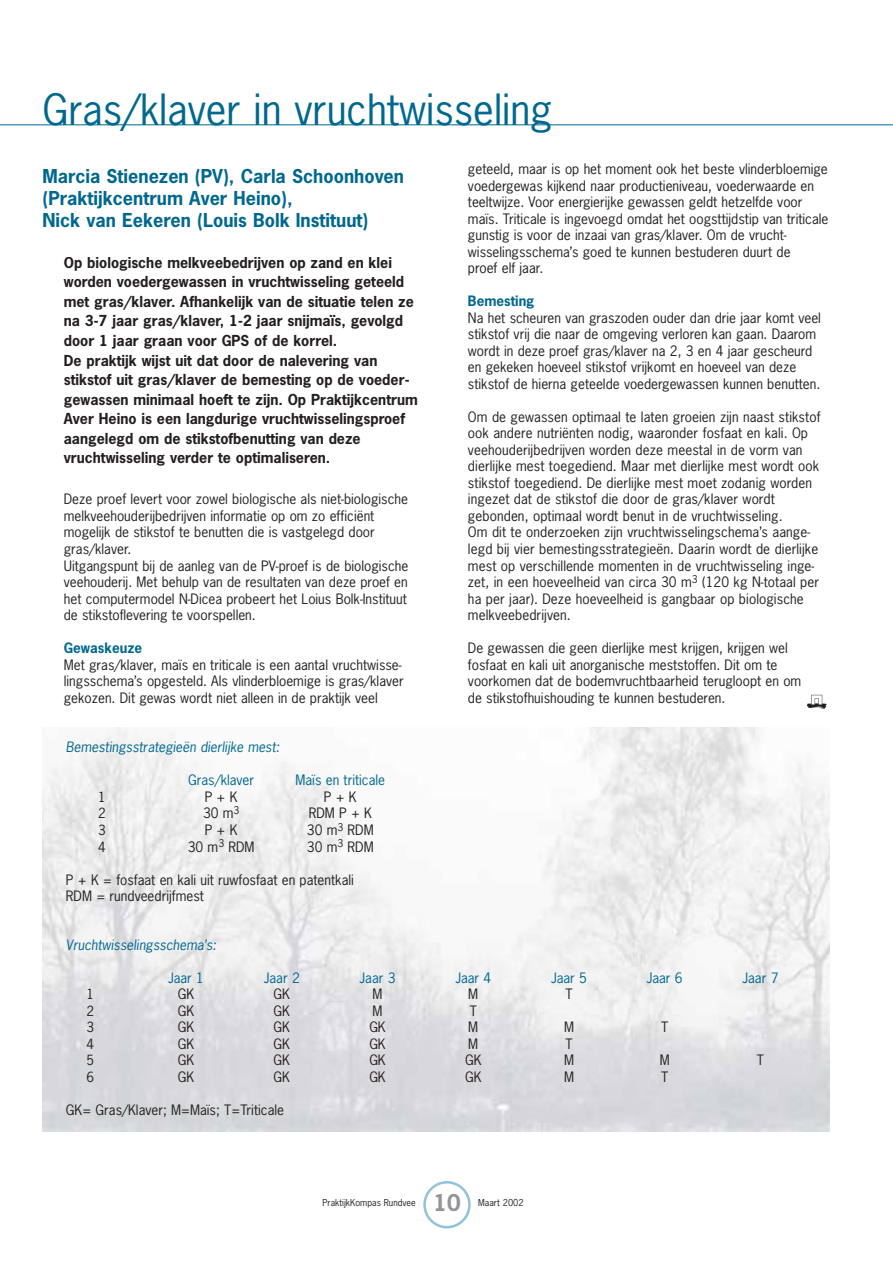
<style>
.page{position:relative;width:893px;height:1262px;background:#fff}
.page>*{position:absolute;margin:0;border:0;box-sizing:border-box;transform-origin:0 0}
.t1{font:40.5px "News Gothic";color:#00688f}
.t2{font:700 21.75px "News Gothic";color:#939598}
.t3{font:700 18px/21.6px "News Gothic";color:#00688f}
.t4{font:700 14.25px/19.5px "News Gothic";color:#231f20}
.t5{font:13.5px/16.5px "News Gothic";color:#231f20}
.t6{font:13.5px "News Gothic";color:#00688f}
.t7{font:700 13.5px "News Gothic";color:#00688f}
.t8{font:13.2px "News Gothic";color:#231f20}
.t9{font:9px "News Gothic";color:#231f20}
</style>
<div class="page">
<img style="left:43px;top:727px;width:786px;height:404px">
<svg style="left:423px;top:1181px;width:47px;height:47px"></svg>
<svg style="left:807px;top:695px;width:19px;height:13px"></svg>
<hr style="left:0;top:124px;width:892px;height:1px;background:#00688f">
<h1 class="t1" style="left:43px;top:94px;width:511px">Gras/klaver in vruchtwisseling</h1>
<h3 class="t3" style="left:43px;top:167px;width:363px">Marcia Stienezen (PV), Carla Schoonhoven (Praktijkcentrum Aver Heino),<br>Nick van Eekeren (Louis Bolk Instituut)</h3>
<p class="t4" style="left:64px;top:254px;width:355px">Op biologische melkveebedrijven op zand en klei worden voedergewassen in vruchtwisseling geteeld met gras/klaver. Afhankelijk van de situatie telen ze na 3-7 jaar gras/klaver, 1-2 jaar snijmaïs, gevolgd door 1 jaar graan voor GPS of de korrel.<br>De praktijk wijst uit dat door de nalevering van stikstof uit gras/klaver de bemesting op de voeder&shy;gewassen minimaal hoeft te zijn. Op Praktijkcentrum Aver Heino is een langdurige vruchtwisselingsproef aangelegd om de stikstofbenutting van deze vruchtwisseling verder te optimaliseren.</p>
<p class="t5" style="left:64px;top:492px;width:346px">Deze proef levert voor zowel biologische als niet-biologische melkveehouderijbedrijven informatie op om zo efficiënt mogelijk de stikstof te benutten die is vastgelegd door gras/klaver.<br>Uitgangspunt bij de aanleg van de PV-proef is de biologische veehouderij. Met behulp van de resultaten van deze proef en het computermodel N-Dicea probeert het Loius Bolk-Instituut de stikstoflevering te voorspellen.</p>
<p class="t7" style="left:64px;top:642px;width:80px">Gewaskeuze</p>
<p class="t5" style="left:64px;top:657px;width:341px">Met gras/klaver, maïs en triticale is een aantal vruchtwisse&shy;lingsschema’s opgesteld. Als vlinderbloemige is gras/klaver gekozen. Dit gewas wordt niet alleen in de praktijk veel</p>
<p class="t6" style="left:66px;top:742px;width:217px">Bemestingsstrategieën dierlijke mest:</p>
<p class="t6" style="left:188px;top:775px;width:68px">Gras/klaver</p>
<p class="t6" style="left:295px;top:775px;width:91px">Maïs en triticale</p>
<p class="t8" style="left:98px;top:791px;width:9px">1</p>
<p class="t5" style="left:205px;top:789px;width:34px">P + K</p>
<p class="t5" style="left:324px;top:789px;width:34px">P + K</p>
<p class="t8" style="left:98px;top:808px;width:9px">2</p>
<p class="t5" style="left:203px;top:806px;width:38px">30 m<sup>3</sup></p>
<p class="t5" style="left:309px;top:806px;width:65px">RDM P + K</p>
<p class="t8" style="left:98px;top:824px;width:9px">3</p>
<p class="t5" style="left:205px;top:822px;width:34px">P + K</p>
<p class="t5" style="left:307px;top:822px;width:68px">30 m<sup>3</sup> RDM</p>
<p class="t8" style="left:98px;top:841px;width:9px">4</p>
<p class="t5" style="left:188px;top:839px;width:68px">30 m<sup>3</sup> RDM</p>
<p class="t5" style="left:307px;top:839px;width:68px">30 m<sup>3</sup> RDM</p>
<p class="t5" style="left:66px;top:872px;width:289px">P + K = fosfaat en kali uit ruwfosfaat en patentkali<br>RDM = rundveedrijfmest</p>
<p class="t5" style="left:468px;top:162px;width:362px">geteeld, maar is op het moment ook het beste vlinderbloemige voedergewas kijkend naar productieniveau, voederwaarde en teeltwijze. Voor energierijke gewassen geldt hetzelfde voor maïs. Triticale is ingevoegd omdat het oogsttijdstip van triticale gunstig is voor de inzaai van gras/klaver. Om de vrucht&shy;wisselingsschema’s goed te kunnen bestuderen duurt de<br>proef elf jaar.</p>
<p class="t7" style="left:468px;top:296px;width:68px">Bemesting</p>
<p class="t5" style="left:468px;top:311px;width:354px">Na het scheuren van graszoden ouder dan drie jaar komt veel stikstof vrij die naar de omgeving verloren kan gaan. Daarom wordt in deze proef gras/klaver na 2, 3 en 4 jaar gescheurd en gekeken hoeveel stikstof vrijkomt en hoeveel van deze stikstof de hierna geteelde voedergewassen kunnen benutten.</p>
<p class="t5" style="left:468px;top:410px;width:354px">Om de gewassen optimaal te laten groeien zijn naast stikstof ook andere nutriënten nodig, waaronder fosfaat en kali. Op veehouderijbedrijven worden deze meestal in de vorm van dierlijke mest toegediend. Maar met dierlijke mest wordt ook stikstof toegediend. De dierlijke mest moet zodanig worden ingezet dat de stikstof die door de gras/klaver wordt gebonden, optimaal wordt benut in de vruchtwisseling.<br>Om dit te onderzoeken zijn vruchtwisselingschema’s aange&shy;legd bij vier bemestingsstrategieën. Daarin wordt de dierlijke mest op verschillende momenten in de vruchtwisseling inge&shy;zet, in een hoeveelheid van circa 30 m<sup>3</sup> (120 kg N-totaal per ha per jaar). Deze hoeveelheid is gangbaar op biologische melkveebedrijven.</p>
<p class="t5" style="left:468px;top:641px;width:335px">De gewassen die geen dierlijke mest krijgen, krijgen wel fosfaat en kali uit anorganische meststoffen. Dit om te voorkomen dat de bodemvruchtbaarheid terugloopt en om de stikstofhuishouding te kunnen bestuderen.</p>
<p class="t6" style="left:66px;top:939px;width:153px">Vruchtwisselingsschema’s:</p>
<p class="t6" style="left:168px;top:972px;width:37px">Jaar 1</p>
<p class="t6" style="left:264px;top:972px;width:37px">Jaar 2</p>
<p class="t6" style="left:359px;top:972px;width:37px">Jaar 3</p>
<p class="t6" style="left:455px;top:972px;width:37px">Jaar 4</p>
<p class="t6" style="left:551px;top:972px;width:37px">Jaar 5</p>
<p class="t6" style="left:646px;top:972px;width:37px">Jaar 6</p>
<p class="t6" style="left:742px;top:972px;width:37px">Jaar 7</p>
<p class="t8" style="left:87px;top:989px;width:9px">1</p>
<p class="t5" style="left:178px;top:987px;width:18px">GK</p>
<p class="t5" style="left:273px;top:987px;width:18px">GK</p>
<p class="t5" style="left:372px;top:987px;width:11px">M</p>
<p class="t5" style="left:468px;top:987px;width:11px">M</p>
<p class="t5" style="left:565px;top:987px;width:9px">T</p>
<p class="t8" style="left:87px;top:1005px;width:9px">2</p>
<p class="t5" style="left:178px;top:1003px;width:18px">GK</p>
<p class="t5" style="left:273px;top:1003px;width:18px">GK</p>
<p class="t5" style="left:372px;top:1003px;width:11px">M</p>
<p class="t5" style="left:469px;top:1003px;width:9px">T</p>
<p class="t8" style="left:87px;top:1022px;width:9px">3</p>
<p class="t5" style="left:178px;top:1020px;width:18px">GK</p>
<p class="t5" style="left:273px;top:1020px;width:18px">GK</p>
<p class="t5" style="left:369px;top:1020px;width:18px">GK</p>
<p class="t5" style="left:468px;top:1020px;width:11px">M</p>
<p class="t5" style="left:564px;top:1020px;width:11px">M</p>
<p class="t5" style="left:661px;top:1020px;width:9px">T</p>
<p class="t8" style="left:87px;top:1038px;width:9px">4</p>
<p class="t5" style="left:178px;top:1036px;width:18px">GK</p>
<p class="t5" style="left:273px;top:1036px;width:18px">GK</p>
<p class="t5" style="left:369px;top:1036px;width:18px">GK</p>
<p class="t5" style="left:468px;top:1036px;width:11px">M</p>
<p class="t5" style="left:565px;top:1036px;width:9px">T</p>
<p class="t8" style="left:87px;top:1055px;width:9px">5</p>
<p class="t5" style="left:178px;top:1053px;width:18px">GK</p>
<p class="t5" style="left:273px;top:1053px;width:18px">GK</p>
<p class="t5" style="left:369px;top:1053px;width:18px">GK</p>
<p class="t5" style="left:465px;top:1053px;width:18px">GK</p>
<p class="t5" style="left:564px;top:1053px;width:11px">M</p>
<p class="t5" style="left:659px;top:1053px;width:11px">M</p>
<p class="t5" style="left:756px;top:1053px;width:9px">T</p>
<p class="t8" style="left:87px;top:1071px;width:9px">6</p>
<p class="t5" style="left:178px;top:1069px;width:18px">GK</p>
<p class="t5" style="left:273px;top:1069px;width:18px">GK</p>
<p class="t5" style="left:369px;top:1069px;width:18px">GK</p>
<p class="t5" style="left:465px;top:1069px;width:18px">GK</p>
<p class="t5" style="left:564px;top:1069px;width:11px">M</p>
<p class="t5" style="left:661px;top:1069px;width:9px">T</p>
<p class="t5" style="left:66px;top:1102px;width:220px">GK= Gras/Klaver; M=Maïs; T=Triticale</p>
<h2 class="t2" style="left:433px;top:1194px;width:29px">10</h2>
<p class="t9" style="left:322px;top:1199px;width:95px">PraktijkKompas Rundvee</p>
<p class="t9" style="left:478px;top:1199px;width:47px">Maart 2002</p>
</div>
